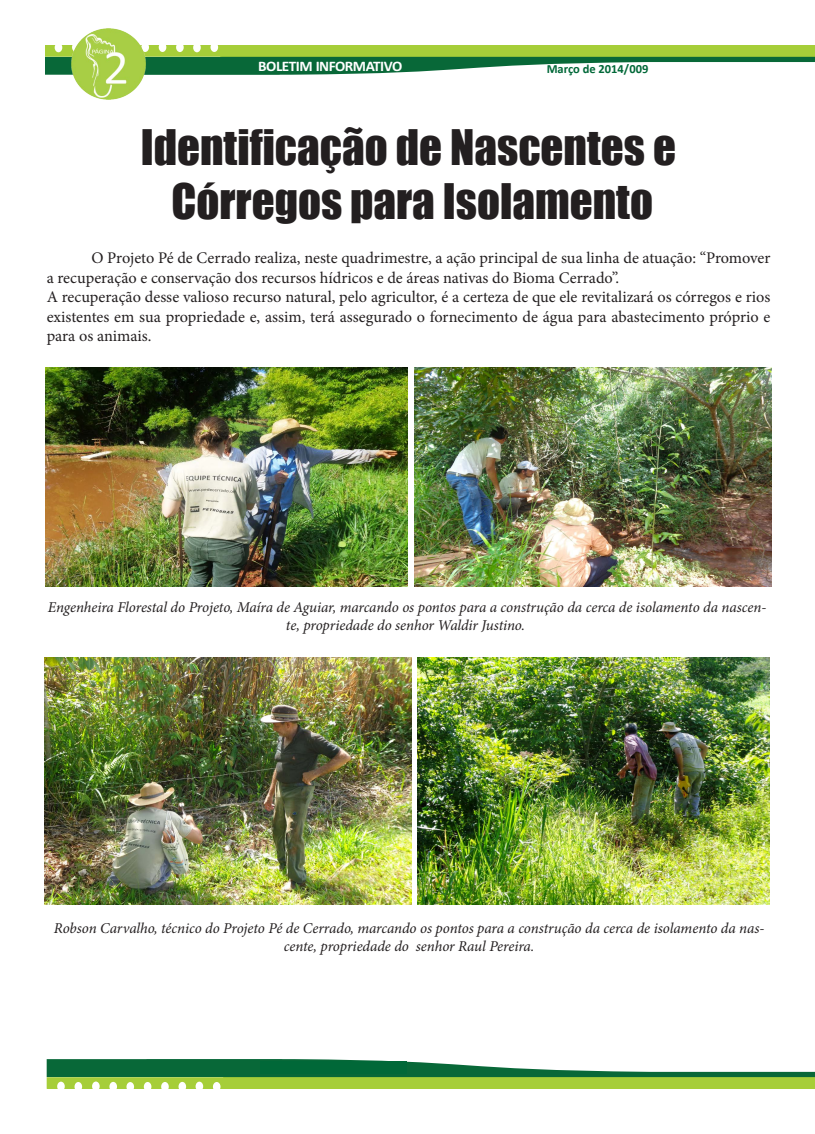
<style>
.page{position:relative;width:815px;height:1134px;background:#fff}
.page>*{position:absolute;margin:0;border:0;box-sizing:border-box;transform-origin:0 0}
.t1{font:45px "Impact";color:#231f20}
.t2{font:16.25px/19.5px "Minion Pro";color:#231f20}
.t3{font:italic 15px/18px "Minion Pro";letter-spacing:-.005em;color:#231f20;text-align:center}
.t4{font:700 14.5px "Calibri";letter-spacing:-.03em;color:#fff;scale:1.04 1}
.t5{font:700 12.5px "Calibri";color:#016838}
</style>
<div class="page">
<svg style="left:45px;top:45px;width:770px;height:30px"></svg>
<img style="left:71px;top:28px;width:74px;height:71px">
<svg style="left:47px;top:1059px;width:768px;height:30px"></svg>
<div style="left:260px;top:1061px;width:147px;height:13px;background:#016838"></div>
<img style="left:415px;top:368px;width:356px;height:219px">
<img style="left:418px;top:657px;width:352px;height:248px">
<img style="left:45px;top:368px;width:362px;height:219px">
<img style="left:45px;top:657px;width:366px;height:248px">
<p class="t4" style="left:258px;top:57px;width:140px">BOLETIM INFORMATIVO</p>
<p class="t5" style="left:547px;top:61px;width:103px">Março de 2014/009</p>
<p class="t1" style="left:141px;top:112px;width:537px">Identificação de Nascentes e</p>
<p class="t1" style="left:172px;top:166px;width:483px">Córregos para Isolamento</p>
<p class="t2" style="left:47px;top:248px;width:725px;text-indent:45px">O Projeto Pé de Cerrado realiza, neste quadrimestre, a ação principal de sua linha de atuação: “Promover a recuperação e conservação dos recursos hídricos e de áreas nativas do Bioma Cerrado”.</p>
<p class="t2" style="left:47px;top:287px;width:725px;text-align:justify">A recuperação desse valioso recurso natural, pelo agricultor, é a certeza de que ele revitalizará os córregos e rios existentes em sua propriedade e, assim, terá assegurado o fornecimento de água para abastecimento próprio e para os animais.</p>
<p class="t3" style="left:48px;top:599px;width:720px">Engenheira Florestal do Projeto, Maíra de Aguiar, marcando os pontos para a construção da cerca de isolamento da nascen&shy;te, propriedade do senhor Waldir Justino.</p>
<p class="t3" style="left:54px;top:919px;width:712px">Robson Carvalho, técnico do Projeto Pé de Cerrado, marcando os pontos para a construção da cerca de isolamento da nas&shy;cente, propriedade do senhor Raul Pereira.</p>
</div>
